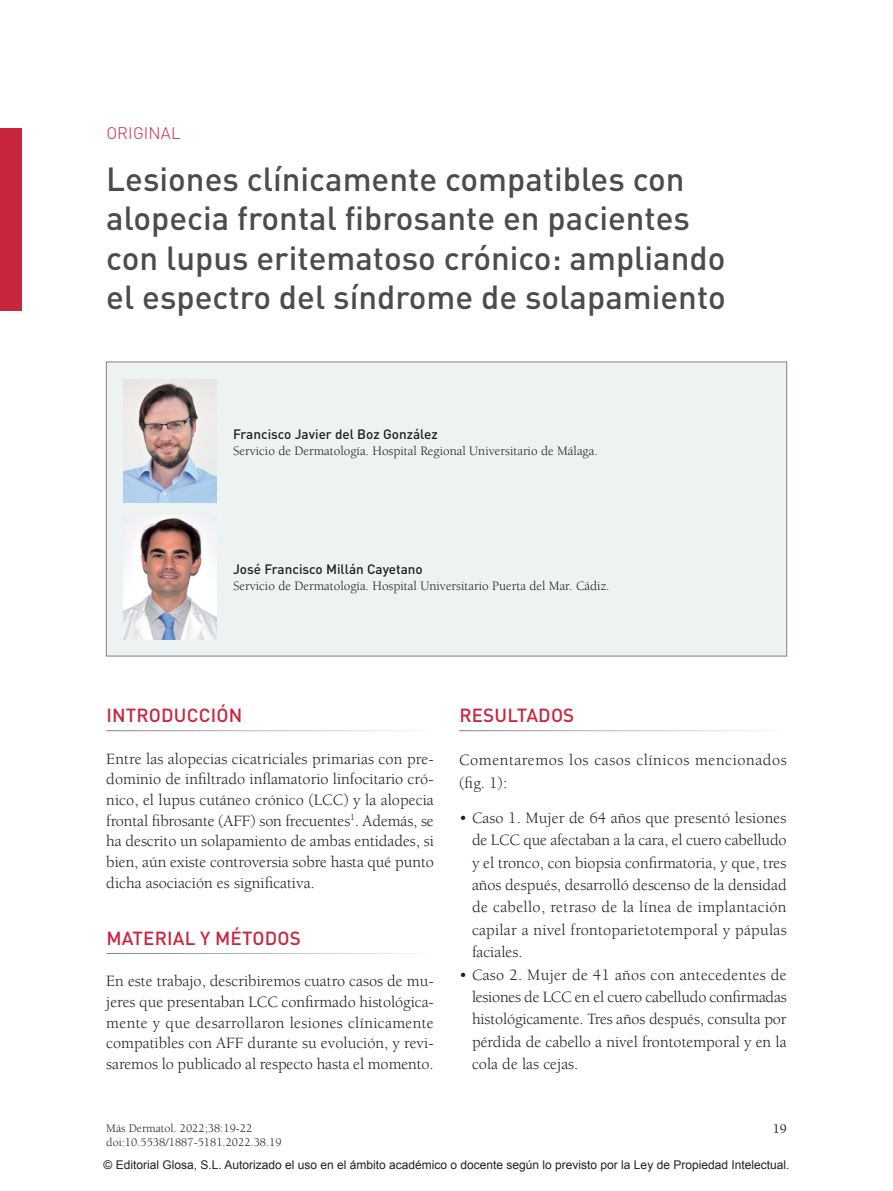
<style>
.page{position:relative;width:893px;height:1191px;background:#fff}
.page>*{position:absolute;margin:0;border:0;box-sizing:border-box;transform-origin:0 0}
.t1{font:500 33px/39.6px "DIN Pro";color:#4b4c4d}
.t2{font:500 18.75px "DIN Pro";letter-spacing:.01em;color:#c8263f}
.t3{font:300 16.5px "DIN Pro";letter-spacing:.01em;color:#c8263f}
.t4{font:16.2px/20.5px "Berkeley";color:#231f20;text-align:justify}
.t5{font:16.2px/22.4px "Berkeley";letter-spacing:.035em;color:#231f20}
.t6{font:500 13.5px "DIN Pro";color:#231f20}
.t7{font:500 13.5px "Berkeley";color:#231f20}
.t8{font:13.2px "Berkeley";color:#231f20}
.t9{font:12px "Arial";color:#231f20}
.t10{font:12px/14.4px "Berkeley";color:#231f20}
</style>
<div class="page">
<div style="left:0;top:128px;width:21px;height:182px;background:#c8263f"></div>
<div style="left:106px;top:361px;width:681px;height:295px;background:#edf2f3;border:1px solid #808285"></div>
<img style="left:123px;top:379px;width:94px;height:124px">
<img style="left:123px;top:516px;width:94px;height:123px">
<p class="t3" style="left:106px;top:122px;width:76px">ORIGINAL</p>
<h1 class="t1" style="left:106px;top:157px;width:621px">Lesiones clínicamente compatibles con alopecia frontal fibrosante en pacientes con lupus eritematoso crónico: ampliando el espectro del síndrome de solapamiento</h1>
<p class="t6" style="left:233px;top:425px;width:206px">Francisco Javier del Boz González</p>
<p class="t8" style="left:233px;top:444px;width:366px">Servicio de Dermatología. Hospital Regional Universitario de Málaga.</p>
<p class="t6" style="left:233px;top:560px;width:191px">José Francisco Millán Cayetano</p>
<p class="t8" style="left:233px;top:579px;width:378px">Servicio de Dermatología. Hospital Universitario Puerta del Mar. Cádiz.</p>
<p class="t2" style="left:106px;top:702px;width:137px">INTRODUCCIÓN</p>
<p class="t4" style="left:106px;top:748px;width:329px">Entre las alopecias cicatriciales primarias con pre&shy;dominio de infiltrado inflamatorio linfocitario cró&shy;nico, el lupus cutáneo crónico (LCC) y la alopecia frontal fibrosante (AFF) son frecuentes<sup>1</sup>. Además, se ha descrito un solapamiento de ambas entidades, si bien, aún existe controversia sobre hasta qué punto dicha asociación es significativa.</p>
<p class="t2" style="left:106px;top:925px;width:196px">MATERIAL Y MÉTODOS</p>
<p class="t4" style="left:106px;top:971px;width:329px">En este trabajo, describiremos cuatro casos de mu&shy;jeres que presentaban LCC confirmado histológica&shy;mente y que desarrollaron lesiones clínicamente compatibles con AFF durante su evolución, y revi&shy;saremos lo publicado al respecto hasta el momento.</p>
<p class="t2" style="left:459px;top:702px;width:117px">RESULTADOS</p>
<p class="t5" style="left:459px;top:749px;width:329px">Comentaremos los casos clínicos mencionados (fig. 1):</p>
<p class="t4" style="left:472px;top:807px;width:316px;line-height:22.4px;text-indent:-13px">• Caso 1. Mujer de 64 años que presentó lesiones de LCC que afectaban a la cara, el cuero cabelludo y el tronco, con biopsia confirmatoria, y que, tres años después, desarrolló descenso de la densidad de cabello, retraso de la línea de implantación capilar a nivel frontoparietotemporal y pápulas faciales.</p>
<p class="t4" style="left:472px;top:963px;width:316px;line-height:22.4px;text-indent:-13px">• Caso 2. Mujer de 41 años con antecedentes de lesiones de LCC en el cuero cabelludo confirmadas histológicamente. Tres años después, consulta por pérdida de cabello a nivel frontotemporal y en la cola de las cejas.</p>
<p class="t10" style="left:106px;top:1121px;width:177px">Más Dermatol. 2022;38:19-22 doi:10.5538/1887-5181.2022.38.19</p>
<p class="t7" style="left:773px;top:1121px;width:16px">19</p>
<p class="t9" style="left:103px;top:1156px;width:687px">© Editorial Glosa, S.L. Autorizado el uso en el ámbito académico o docente según lo previsto por la Ley de Propiedad Intelectual.</p>
</div>
